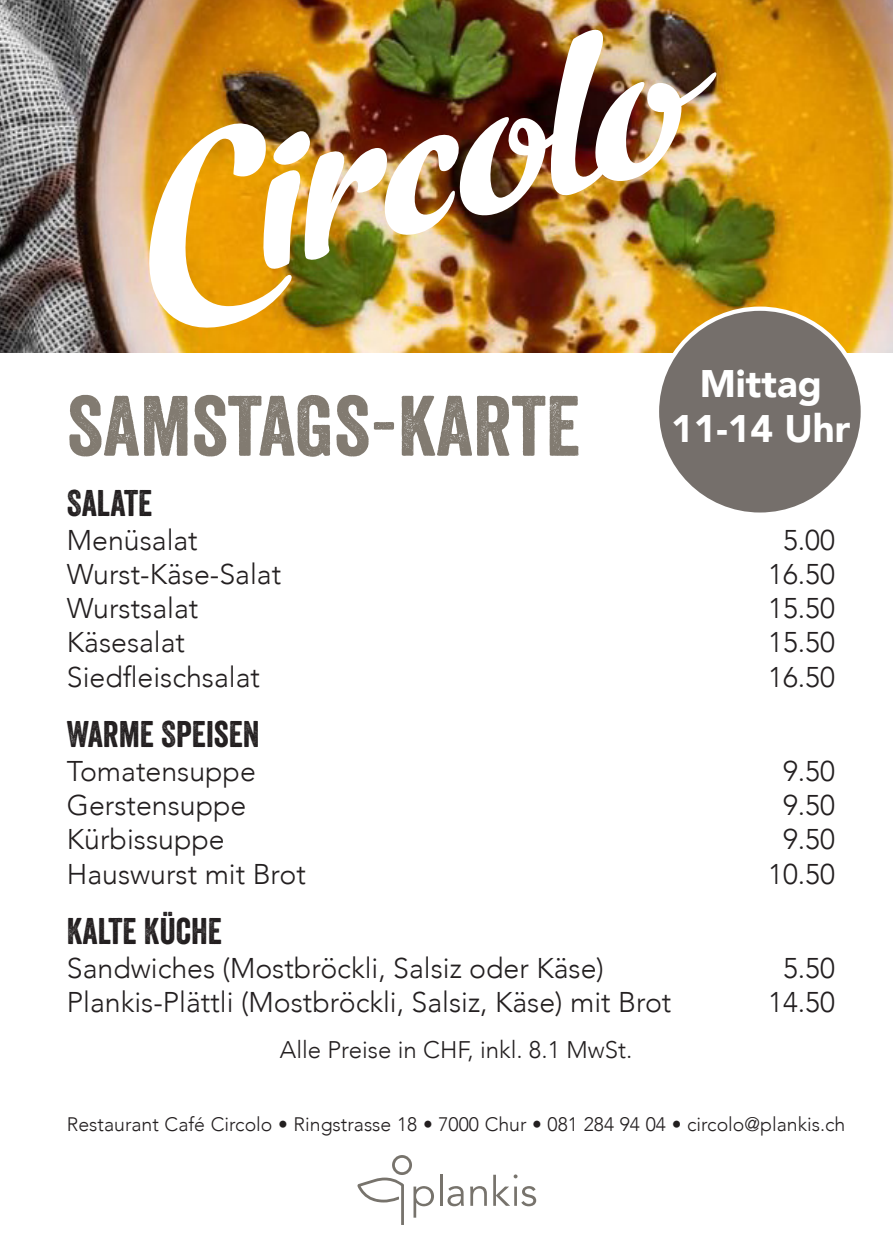
<style>
.page{position:relative;width:893px;height:1259px;background:#fff}
.page>*{position:absolute;margin:0;border:0;box-sizing:border-box;transform-origin:0 0}
.t1{font:82.5px "Veneer";color:#827b71;scale:1.06 1}
.t2{font:900 38.4px "Avenir";color:#fff}
.t3{font:36px "Veneer";color:#231f20}
.t4{font:300 28.5px "Avenir";color:#231f20}
.t5{font:300 24px "Avenir";color:#231f20}
.t6{font:300 19.5px "Avenir";color:#231f20}
</style>
<div class="page">
<img style="left:0;top:0;width:893px;height:352px">
<img style="left:149px;top:30px;width:567px;height:298px">
<div style="left:657px;top:309px;width:206px;height:205px;background:#756f6b;border-radius:50%"></div>
<svg style="left:357px;top:1155px;width:77px;height:70px"></svg>
<hr style="left:440px;top:1174px;width:2px;height:31px;background:#77736c">
<svg style="left:447px;top:1186px;width:17px;height:20px"></svg>
<svg style="left:470px;top:1186px;width:17px;height:19px"></svg>
<svg style="left:493px;top:1174px;width:43px;height:32px"></svg>
<p class="t2" style="left:700px;top:351px;width:124px">Mittag</p>
<p class="t2" style="left:671px;top:396px;width:181px">11-14 Uhr</p>
<p class="t1" style="left:67px;top:376px;width:486px">SAMSTAGS-KARTE</p>
<p class="t3" style="left:67px;top:480px;width:87px">SALATE</p>
<p class="t4" style="left:67px;top:523px;width:132px">Menüsalat</p>
<p class="t4" style="left:783px;top:523px;width:53px">5.00</p>
<p class="t4" style="left:67px;top:557px;width:216px">Wurst-Käse-Salat</p>
<p class="t4" style="left:768px;top:557px;width:68px">16.50</p>
<p class="t4" style="left:67px;top:591px;width:133px">Wurstsalat</p>
<p class="t4" style="left:768px;top:591px;width:68px">15.50</p>
<p class="t4" style="left:67px;top:625px;width:120px">Käsesalat</p>
<p class="t4" style="left:768px;top:625px;width:68px">15.50</p>
<p class="t4" style="left:67px;top:660px;width:195px">Siedfleischsalat</p>
<p class="t4" style="left:768px;top:660px;width:68px">16.50</p>
<p class="t3" style="left:67px;top:712px;width:194px">WARME SPEISEN</p>
<p class="t4" style="left:67px;top:754px;width:191px">Tomatensuppe</p>
<p class="t4" style="left:783px;top:754px;width:53px">9.50</p>
<p class="t4" style="left:67px;top:788px;width:181px">Gerstensuppe</p>
<p class="t4" style="left:783px;top:788px;width:53px">9.50</p>
<p class="t4" style="left:67px;top:822px;width:159px">Kürbissuppe</p>
<p class="t4" style="left:783px;top:822px;width:53px">9.50</p>
<p class="t4" style="left:67px;top:857px;width:241px">Hauswurst mit Brot</p>
<p class="t4" style="left:768px;top:857px;width:68px">10.50</p>
<p class="t3" style="left:67px;top:909px;width:156px">KALTE KÜCHE</p>
<p class="t4" style="left:67px;top:951px;width:539px">Sandwiches (Mostbröckli, Salsiz oder Käse)</p>
<p class="t4" style="left:783px;top:951px;width:53px">5.50</p>
<p class="t4" style="left:67px;top:985px;width:606px">Plankis-Plättli (Mostbröckli, Salsiz, Käse) mit Brot</p>
<p class="t4" style="left:768px;top:985px;width:68px">14.50</p>
<p class="t5" style="left:280px;top:1035px;width:354px">Alle Preise in CHF, inkl. 8.1 MwSt.</p>
<p class="t6" style="left:67px;top:1112px;width:780px">Restaurant Café Circolo • Ringstrasse 18 • 7000 Chur • 081 284 94 04 • circolo@plankis.ch</p>
</div>
